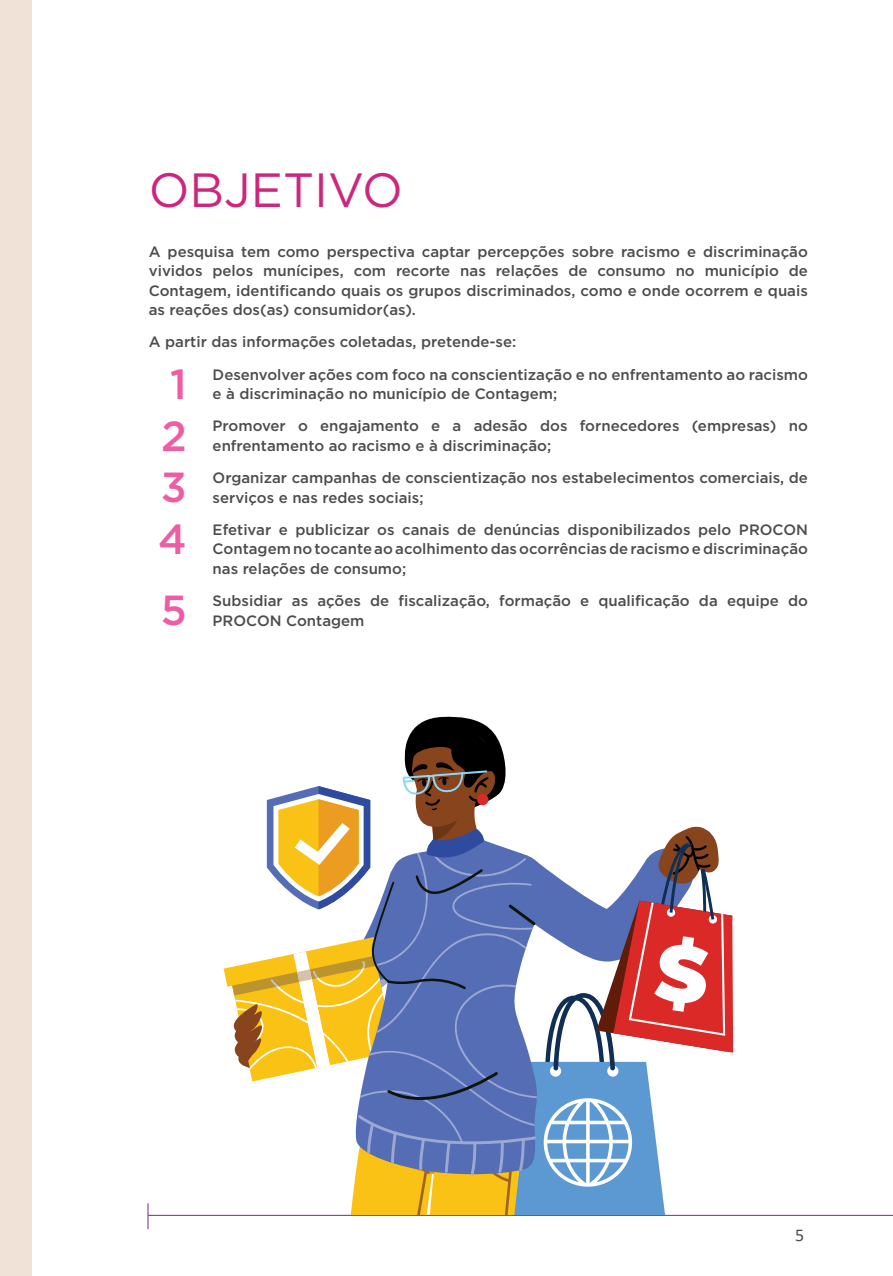
<style>
.page{position:relative;width:893px;height:1276px;background:#fff}
.page>*{position:absolute;margin:0;border:0;box-sizing:border-box;transform-origin:0 0}
.t1{font:48px "Gotham";color:#cc277c}
.t2{font:500 42px/70.9px "Gotham";color:#ee5da3}
.t3{font:18px "Calibri";color:#4b4c4d}
.t4{font:500 15px/19.5px "Gotham";color:#4b4c4d}
</style>
<div class="page">
<hr style="left:148px;top:1214px;width:745px;height:2px;background:#834192">
<hr style="left:147px;top:1203px;width:2px;height:26px;background:#834192">
<div style="left:0;top:0;width:32px;height:1276px;background:#f0e2d7"></div>
<svg style="left:224px;top:716px;width:509px;height:499px"></svg>
<h1 class="t1" style="left:149px;top:160px;width:256px">OBJETIVO</h1>
<p class="t4" style="left:149px;top:241px;width:661px;text-align:justify">A pesquisa tem como perspectiva captar percepções sobre racismo e discriminação vividos pelos munícipes, com recorte nas relações de consumo no município de Contagem, identificando quais os grupos discriminados, como e onde ocorrem e quais as reações dos(as) consumidor(as).</p>
<p class="t4" style="left:213px;top:326px;width:597px;line-height:32.2px;text-indent:-64px">A partir das informações coletadas, pretende-se:<br>Desenvolver ações com foco na conscientização e no enfrentamento ao racismo</p>
<p class="t4" style="left:213px;top:377px;width:597px;line-height:32.2px">e à discriminação no município de Contagem;<br>Promover o engajamento e a adesão dos fornecedores (empresas) no</p>
<p class="t4" style="left:213px;top:429px;width:597px;line-height:32.2px">enfrentamento ao racismo e à discriminação;<br>Organizar campanhas de conscientização nos estabelecimentos comerciais, de</p>
<p class="t4" style="left:213px;top:481px;width:597px;line-height:32.2px">serviços e nas redes sociais;<br>Efetivar e publicizar os canais de denúncias disponibilizados pelo PROCON</p>
<p class="t4" style="left:213px;top:539px;width:597px">Contagem no tocante ao acolhimento das ocorrências de racismo e discriminação nas relações de consumo;</p>
<p class="t4" style="left:213px;top:591px;width:597px">Subsidiar as ações de fiscalização, formação e qualificação da equipe do<br>PROCON Contagem</p>
<h2 class="t2" style="left:170px;top:348px;width:18px">1</h2>
<h2 class="t2" style="left:161px;top:400px;width:27px">2</h2>
<h2 class="t2" style="left:161px;top:451px;width:27px">3</h2>
<h2 class="t2" style="left:158px;top:503px;width:30px">4<br>5</h2>
<p class="t3" style="left:795px;top:1222px;width:11px">5</p>
</div>
